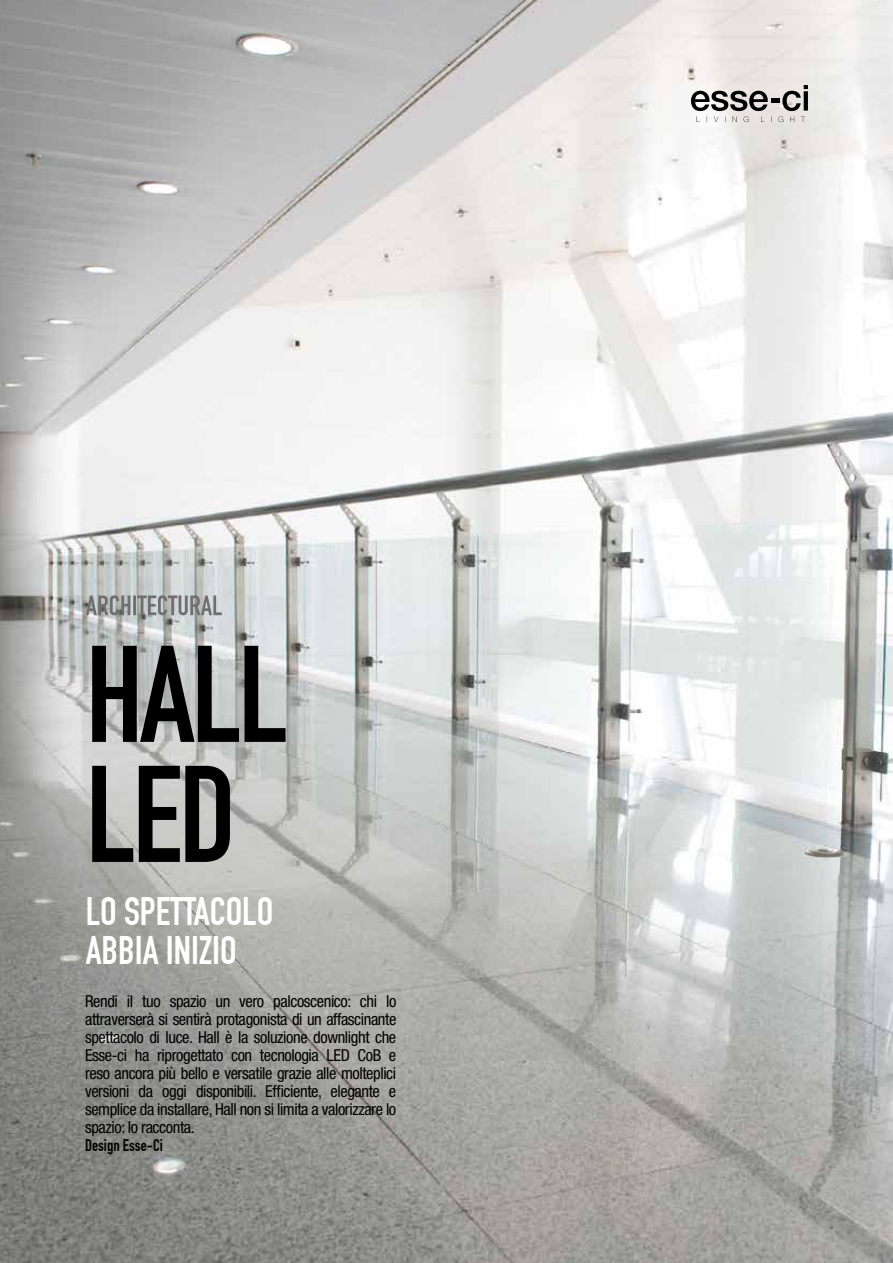
<style>
.page{position:relative;width:893px;height:1263px;background:#fff}
.page>*{position:absolute;margin:0;border:0;box-sizing:border-box;transform-origin:0 0}
.t1{font:135px/120px "DIN Engschrift";letter-spacing:-.025em;color:#000}
.t2{font:39px/39px "DIN Engschrift";color:#fff}
.t3{font:condensed 16.5px/18px "Helvetica Neue LT Pro";letter-spacing:-.025em;color:#000;text-align:justify}
.t4{font:16.5px "DIN Engschrift";color:#000}
</style>
<div class="page">
<img style="left:0;top:0;width:893px;height:1263px">
<svg style="left:691px;top:85px;width:117px;height:37px"></svg>
<svg style="left:86px;top:595px;width:136px;height:20px;background:#9b9d9d"></svg>
<h1 class="t1" style="left:86px;top:635px;width:204px">HALL<br>LED</h1>
<h2 class="t2" style="left:86px;top:892px;width:189px">LO SPETTACOLO<br>ABBIA INIZIO</h2>
<p class="t3" style="left:85px;top:992px;width:313px">Rendi il tuo spazio un vero palcoscenico: chi lo attraverserà si sentirà protagonista di un affascinante spettacolo di luce. Hall è la soluzione downlight che Esse-ci ha riprogettato con tecnologia LED CoB e reso ancora più bello e versatile grazie alle molteplici versioni da oggi disponibili. Efficiente, elegante e semplice da installare, Hall non si limita a valorizzare lo spazio: lo racconta.</p>
<p class="t4" style="left:85px;top:1135px;width:79px">Design Esse-Ci</p>
</div>
